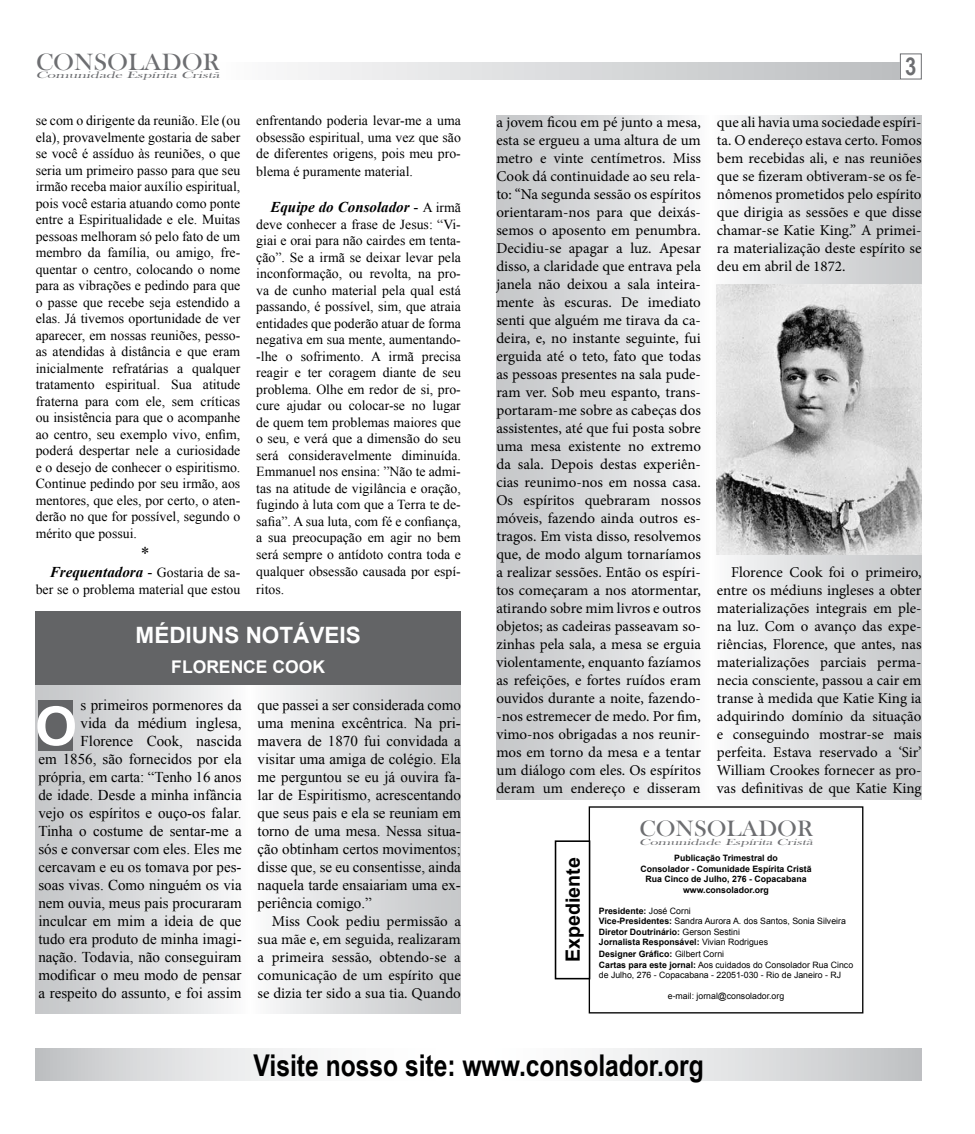
<style>
.page{position:relative;width:975px;height:1134px;background:#fff}
.page>*{position:absolute;margin:0;border:0;box-sizing:border-box;transform-origin:0 0}
.t1{font:700 54px "Arial";color:#fff}
.t2{font:700 30px "Arial Narrow";color:#000}
.t3{font:700 24.62px "Arial Narrow";color:#6d6e71}
.t4{font:24.12px "Bask Old Face";color:#6d6e71;scale:1.07 1}
.t5{font:22.88px "Bask Old Face";color:#6d6e71;scale:1.07 1}
.t6{font:700 22.5px "Arial";color:#fff}
.t7{font:700 19.62px "Arial";color:#000}
.t8{font:700 17.5px "Arial";color:#fff}
.t9{font:17.5px "Times New Roman";color:#000}
.t10{font:15px/18px "Minion Pro";color:#000;text-align:justify}
.t11{font:15px/18px "Times New Roman";color:#000;text-align:right}
.t12{font:italic 700 15px "Times New Roman";color:#000}
.t13{font:13.75px/16.5px "Times New Roman";color:#000;text-align:justify}
.t14{font:italic 9.5px "Bask Old Face";color:#6d6e71;scale:1.75 1}
.t15{font:italic 9px "Bask Old Face";color:#6d6e71;scale:1.75 1}
.t16{font:8.75px/10.5px "Arial";color:#000}
.t17{font:700 8.75px/10.5px "Arial";color:#000;text-align:center}
.s1{font-weight:400;font-style:normal}
.s2{font-weight:400;font-style:normal;font-size:13.75px}
.s3{font-weight:700}
</style>
<div class="page">
<svg style="left:35px;top:1049px;width:886px;height:32px"></svg>
<svg style="left:35px;top:685px;width:426px;height:328px"></svg>
<svg style="left:496px;top:116px;width:425px;height:683px"></svg>
<div style="left:899px;top:53px;width:22px;height:27px;border:1px solid #6d6e71"></div>
<div style="left:220px;top:63px;width:679px;height:17px;background:linear-gradient(to right,#fcfcfc,#bcbec0)"></div>
<div style="left:35px;top:611px;width:426px;height:74px;background:#636466"></div>
<div style="left:588px;top:806px;width:275px;height:207px;border:1px solid #000"></div>
<div style="left:554px;top:840px;width:36px;height:139px;border:2px solid #000"></div>
<div style="left:38px;top:700px;width:35px;height:50px;background:#636466"></div>
<img style="left:716px;top:284px;width:205px;height:270px">
<h3 class="t4" style="left:36px;top:49px;width:173px">CONSOLADOR</h3>
<h3 class="t3" style="left:905px;top:48px;width:13px">3</h3>
<p class="t14" style="left:36px;top:70px;width:108px">Comunidade Espírita Cristã</p>
<p class="t13" style="left:36px;top:112px;width:206px">se com o dirigente da reunião. Ele (ou ela), provavelmente gostaria de saber se você é assíduo às reuniões, o que seria um primeiro passo para que seu irmão receba maior auxílio espiritual, pois você estaria atuando como ponte entre a Espiritualidade e ele. Muitas pessoas melhoram só pelo fato de um membro da família, ou amigo, fre&shy;quentar o centro, colocando o nome para as vibrações e pedindo para que o passe que recebe seja estendido a elas. Já tivemos oportunidade de ver aparecer, em nossas reuniões, pesso&shy;as atendidas à distância e que eram inicialmente refratárias a qualquer tratamento espiritual. Sua atitude fraterna para com ele, sem críticas ou insistência para que o acompanhe ao centro, seu exemplo vivo, enfim, poderá despertar nele a curiosidade e o desejo de conhecer o espiritismo.<br>Continue pedindo por seu irmão, aos mentores, que eles, por certo, o aten&shy;derão no que for possível, segundo o mérito que possui.</p>
<p class="t9" style="left:141px;top:541px;width:10px">*</p>
<p class="t12" style="left:50px;top:561px;width:192px">Frequentadora <span class="s1">-</span> <span class="s2">Gostaria de sa-</span></p>
<p class="t13" style="left:36px;top:580px;width:206px">ber se o problema material que estou</p>
<p class="t13" style="left:256px;top:112px;width:206px">enfrentando poderia levar-me a uma obsessão espiritual, uma vez que são de diferentes origens, pois meu pro-</p>
<p class="t13" style="left:256px;top:163px;width:158px">blema é puramente material.</p>
<p class="t12" style="left:270px;top:197px;width:192px">Equipe do Consolador <span class="s1">-</span> <span class="s2">A irmã</span></p>
<p class="t13" style="left:256px;top:216px;width:206px">deve conhecer a frase de Jesus: “Vi&shy;giai e orai para não cairdes em tenta&shy;ção”. Se a irmã se deixar levar pela inconformação, ou revolta, na pro&shy;va de cunho material pela qual está passando, é possível, sim, que atraia entidades que poderão atuar de forma negativa em sua mente, aumentando--lhe o sofrimento. A irmã precisa reagir e ter coragem diante de seu problema. Olhe em redor de si, pro&shy;cure ajudar ou colocar-se no lugar de quem tem problemas maiores que o seu, e verá que a dimensão do seu será consideravelmente diminuída.<br>Emmanuel nos ensina: ”Não te admi&shy;tas na atitude de vigilância e oração, fugindo à luta com que a Terra te de&shy;safia”. A sua luta, com fé e confiança, a sua preocupação em agir no bem será sempre o antídoto contra toda e qualquer obsessão causada por espí-</p>
<p class="t13" style="left:256px;top:580px;width:29px">ritos.</p>
<h3 class="t6" style="left:136px;top:620px;width:227px">MÉDIUNS NOTÁVEIS</h3>
<p class="t8" style="left:171px;top:655px;width:155px">FLORENCE COOK</p>
<p class="t11" style="left:38px;top:696px;width:205px">s primeiros pormenores da<br>vida da médium inglesa,<br>Florence Cook, nascida<br>em 1856, são fornecidos por ela própria, em carta: “Tenho 16 anos de idade. Desde a minha infância vejo os espíritos e ouço-os falar.<br>Tinha o costume de sentar-me a sós e conversar com eles. Eles me cercavam e eu os tomava por pes&shy;soas vivas. Como ninguém os via nem ouvia, meus pais procuraram inculcar em mim a ideia de que tudo era produto de minha imagi&shy;nação. Todavia, não conseguiram modificar o meu modo de pensar a respeito do assunto, e foi assim</p>
<p class="t11" style="left:257px;top:696px;width:205px;text-align:justify">que passei a ser considerada como uma menina excêntrica. Na pri&shy;mavera de 1870 fui convidada a visitar uma amiga de colégio. Ela me perguntou se eu já ouvira fa&shy;lar de Espiritismo, acrescentando que seus pais e ela se reuniam em torno de uma mesa. Nessa situa&shy;ção obtinham certos movimentos; disse que, se eu consentisse, ainda naquela tarde ensaiariam uma ex&shy;periência comigo.”</p>
<h1 class="t1" style="left:35px;top:690px;width:44px">O</h1>
<p class="t10" style="left:257px;top:912px;width:205px;text-indent:14px">Miss Cook pediu permissão a sua mãe e, em seguida, realizaram a primeira sessão, obtendo-se a comunicação de um espírito que se dizia ter sido a sua tia. Quando</p>
<p class="t10" style="left:496px;top:113px;width:206px">a jovem ficou em pé junto a mesa, esta se ergueu a uma altura de um metro e vinte centímetros. Miss Cook dá continuidade ao seu rela&shy;to: “Na segunda sessão os espíritos orientaram-nos para que deixás&shy;semos o aposento em penumbra.<br>Decidiu-se apagar a luz. Apesar disso, a claridade que entrava pela janela não deixou a sala inteira&shy;mente às escuras. De imediato senti que alguém me tirava da ca&shy;deira, e, no instante seguinte, fui erguida até o teto, fato que todas as pessoas presentes na sala pude&shy;ram ver. Sob meu espanto, trans&shy;portaram-me sobre as cabeças dos assistentes, até que fui posta sobre uma mesa existente no extremo da sala. Depois destas experiên&shy;cias reunimo-nos em nossa casa.<br>Os espíritos quebraram nossos móveis, fazendo ainda outros es&shy;tragos. Em vista disso, resolvemos que, de modo algum tornaríamos a realizar sessões. Então os espíri&shy;tos começaram a nos atormentar, atirando sobre mim livros e outros objetos; as cadeiras passeavam so&shy;zinhas pela sala, a mesa se erguia violentamente, enquanto fazíamos as refeições, e fortes ruídos eram ouvidos durante a noite, fazendo--nos estremecer de medo. Por fim, vimo-nos obrigadas a nos reunir&shy;mos em torno da mesa e a tentar um diálogo com eles. Os espíritos deram um endereço e disseram</p>
<p class="t10" style="left:716px;top:113px;width:206px">que ali havia uma sociedade espíri&shy;ta. O endereço estava certo. Fomos bem recebidas ali, e nas reuniões que se fizeram obtiveram-se os fe&shy;nômenos prometidos pelo espírito que dirigia as sessões e que disse chamar-se Katie King.” A primei&shy;ra materialização deste espírito se deu em abril de 1872.</p>
<p class="t10" style="left:716px;top:563px;width:206px;text-indent:14px">Florence Cook foi o primeiro, entre os médiuns ingleses a obter materializações integrais em ple&shy;na luz. Com o avanço das expe&shy;riências, Florence, que antes, nas materializações parciais perma&shy;necia consciente, passou a cair em transe à medida que Katie King ia adquirindo domínio da situação e conseguindo mostrar-se mais perfeita. Estava reservado a ‘Sir’ William Crookes fornecer as pro&shy;vas definitivas de que Katie King</p>
<h3 class="t7" style="left:560px;top:962px;width:106px;rotate:-90deg">Expediente</h3>
<h3 class="t5" style="left:639px;top:816px;width:164px">CONSOLADOR</h3>
<p class="t15" style="left:639px;top:837px;width:102px">Comunidade Espírita Cristã</p>
<p class="t17" style="left:640px;top:853px;width:173px">Publicação Trimestral do<br>Consolador - Comunidade Espírita Cristã<br>Rua Cinco de Julho, 276 - Copacabana www.consolador.org</p>
<p class="t16" style="left:598px;top:906px;width:248px"><span class="s3">Presidente:</span> José Corni<br><span class="s3">Vice-Presidentes:</span> Sandra Aurora A. dos Santos, Sonia Silveira <span class="s3">Diretor Doutrinário:</span> Gerson Sestini<br><span class="s3">Jornalista Responsável:</span> Vivian Rodrigues</p>
<p class="t16" style="left:598px;top:949px;width:256px"><span class="s3">Designer Gráfico:</span> Gilbert Corni<br><span class="s3">Cartas para este jornal:</span> Aos cuidados do Consolador Rua Cinco de Julho, 276 - Copacabana - 22051-030 - Rio de Janeiro - RJ</p>
<p class="t16" style="left:667px;top:991px;width:118px">e-mail: jornal@consolador.org</p>
<h2 class="t2" style="left:253px;top:1042px;width:451px">Visite nosso site: www.consolador.org</h2>
</div>
